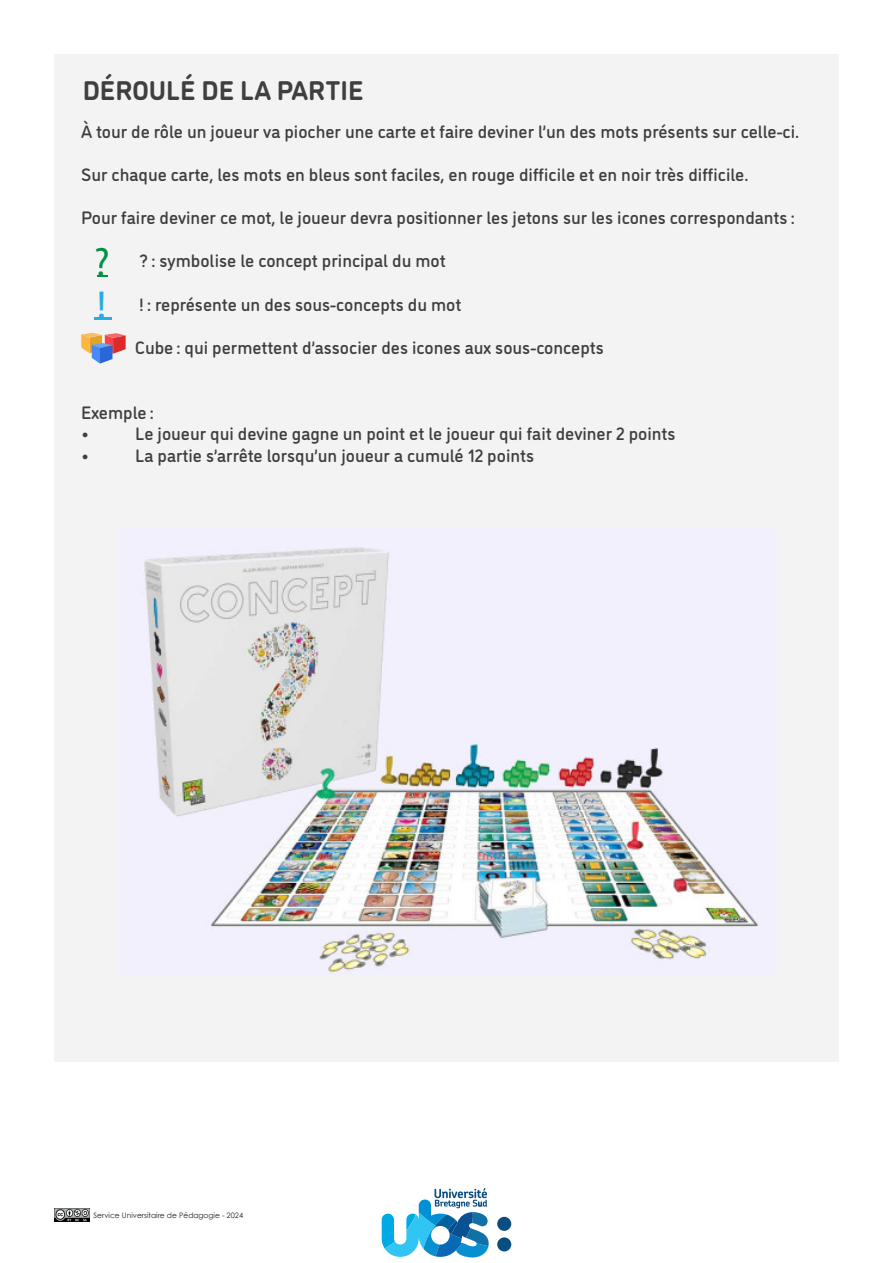
<style>
.page{position:relative;width:893px;height:1263px;background:#fff}
.page>*{position:absolute;margin:0;border:0;box-sizing:border-box;transform-origin:0 0}
.t1{font:41.25px "Myriad Pro";color:#009145;scale:.93 1}
.t2{font:39.15px "Myriad Pro";color:#29abe3;scale:1.07 1}
.t3{font:700 27px "DI Nosaur";color:#3f3f3f}
.t4{font:500 18px "DI Nosaur";color:#3f3f3f}
.t5{font:7.5px "Century Gothic";color:#231f20}
</style>
<div class="page">
<div style="left:54px;top:54px;width:785px;height:1007px;background:#f3f3f3"></div>
<div style="left:497px;top:1217px;width:14px;height:14px;background:#0a4d80;border-radius:50%"></div>
<div style="left:497px;top:1237px;width:14px;height:14px;background:#0a4d80;border-radius:50%"></div>
<svg style="left:382px;top:1188px;width:107px;height:69px"></svg>
<svg style="left:81px;top:333px;width:45px;height:31px"></svg>
<svg style="left:94px;top:318px;width:18px;height:2px"></svg>
<img style="left:137px;top:547px;width:622px;height:427px">
<img style="left:54px;top:1209px;width:35px;height:12px">
<p class="t3" style="left:83px;top:70px;width:282px">DÉROULÉ DE LA PARTIE</p>
<p class="t4" style="left:81px;top:118px;width:719px">À tour de rôle un joueur va piocher une carte et faire deviner l’un des mots présents sur celle-ci.</p>
<p class="t4" style="left:81px;top:162px;width:669px">Sur chaque carte, les mots en bleus sont faciles, en rouge difficile et en noir très difficile.</p>
<p class="t4" style="left:81px;top:205px;width:715px">Pour faire deviner ce mot, le joueur devra positionner les jetons sur les icones correspondants :</p>
<p class="t4" style="left:139px;top:248px;width:308px">? : symbolise le concept principal du mot</p>
<p class="t4" style="left:139px;top:291px;width:324px">! : représente un des sous-concepts du mot</p>
<p class="t4" style="left:135px;top:334px;width:470px">Cube : qui permettent d’associer des icones aux sous-concepts</p>
<h1 class="t1" style="left:94px;top:236px;width:18px">?</h1>
<h2 class="t2" style="left:97px;top:281px;width:10px">!</h2>
<p class="t4" style="left:81px;top:399px;width:74px">Exemple :</p>
<p class="t4" style="left:81px;top:421px;width:10px">•</p>
<p class="t4" style="left:135px;top:421px;width:542px">Le joueur qui devine gagne un point et le joueur qui fait deviner 2 points</p>
<p class="t4" style="left:81px;top:442px;width:10px">•</p>
<p class="t4" style="left:135px;top:442px;width:400px">La partie s’arrête lorsqu’un joueur a cumulé 12 points</p>
<p class="t5" style="left:94px;top:1210px;width:151px">Service Universitaire de Pédagogie - 2024</p>
</div>
